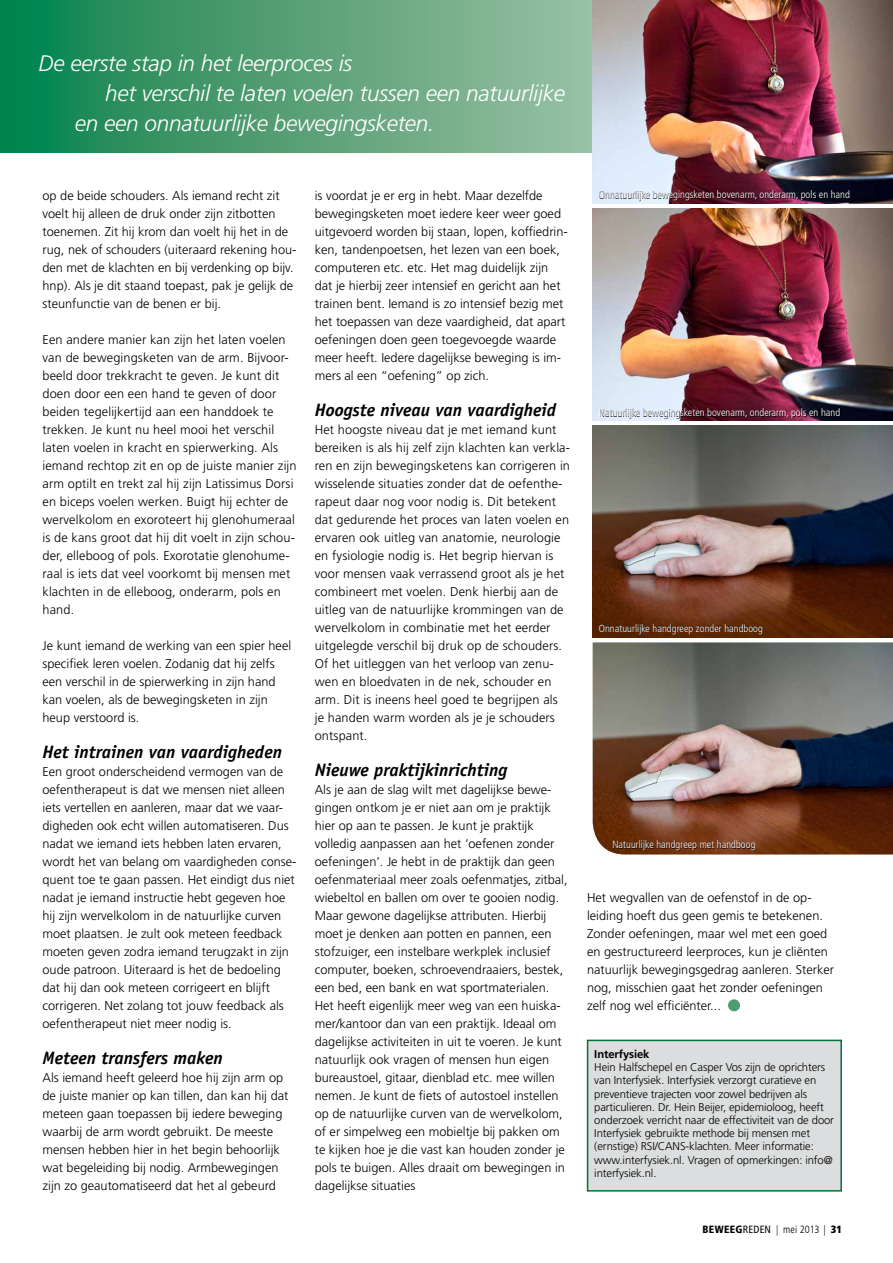
<style>
.page{position:relative;width:893px;height:1263px;background:#fff}
.page>*{position:absolute;margin:0;border:0;box-sizing:border-box;transform-origin:0 0}
.t1{font:italic 300 22.5px "Frutiger LT Std";letter-spacing:-.01em;color:#fff}
.t2{font:italic 700 18px "Officina Sans";color:#000}
.t3{font:300 12.75px/18px "Frutiger LT Std";color:#000}
.t4{font:300 11.25px/13.2px "Frutiger LT Std";letter-spacing:-.01em;color:#000}
.t5{font:700 11.25px "Frutiger LT Std";letter-spacing:-.01em;color:#000}
.t6{font:300 condensed 10.5px "Frutiger LT Std";color:#fff}
.t7{font:300 condensed 10.5px "Frutiger LT Std";letter-spacing:.01em;color:#000}
.s1{font-weight:900}
.s2{font-weight:400}
</style>
<div class="page">
<div style="left:728px;top:999px;width:12px;height:12px;background:#509c71;border-radius:50%"></div>
<svg style="left:1px;top:0;width:592px;height:153px;background:#53a077"></svg>
<svg style="left:0;top:0;width:1px;height:153px"></svg>
<div style="left:588px;top:1040px;width:253px;height:151px;background:#dcddde"></div>
<div style="left:587px;top:1040px;width:255px;height:151px;border:2px solid #007236"></div>
<img style="left:593px;top:0;width:300px;height:203px">
<img style="left:593px;top:208px;width:300px;height:212px">
<img style="left:593px;top:425px;width:300px;height:212px">
<img style="left:593px;top:642px;width:300px;height:212px">
<svg style="left:600px;top:191px;width:250px;height:10px;background:#593f4f"></svg>
<svg style="left:600px;top:409px;width:240px;height:10px;background:#67495a"></svg>
<svg style="left:600px;top:624px;width:163px;height:10px;background:#4a1e04"></svg>
<svg style="left:613px;top:840px;width:142px;height:10px"></svg>
<h1 class="t1" style="left:39px;top:50px;width:315px">De eerste stap in het leerproces is</h1>
<h1 class="t1" style="left:105px;top:80px;width:462px">het verschil te laten voelen tussen een natuurlijke</h1>
<h1 class="t1" style="left:75px;top:110px;width:361px">en een onnatuurlijke bewegingsketen.</h1>
<p class="t3" style="left:43px;top:186px;width:255px">op de beide schouders. Als iemand recht zit voelt hij alleen de druk onder zijn zitbotten toenemen. Zit hij krom dan voelt hij het in de rug, nek of schouders (uiteraard rekening hou&shy;den met de klachten en bij verdenking op bijv. hnp). Als je dit staand toepast, pak je gelijk de steunfunctie van de benen er bij.</p>
<p class="t3" style="left:43px;top:331px;width:256px">Een andere manier kan zijn het laten voelen van de bewegingsketen van de arm. Bijvoor&shy;beeld door trekkracht te geven. Je kunt dit doen door een een hand te geven of door beiden tegelijkertijd aan een handdoek te trekken. Je kunt nu heel mooi het verschil laten voelen in kracht en spierwerking. Als iemand rechtop zit en op de juiste manier zijn arm optilt en trekt zal hij zijn Latissimus Dorsi en biceps voelen werken. Buigt hij echter de wervelkolom en exoroteert hij glenohumeraal is de kans groot dat hij dit voelt in zijn schou&shy;der, elleboog of pols. Exorotatie glenohume&shy;raal is iets dat veel voorkomt bij mensen met klachten in de elleboog, onderarm, pols en hand.</p>
<p class="t3" style="left:43px;top:637px;width:250px">Je kunt iemand de werking van een spier heel specifiek leren voelen. Zodanig dat hij zelfs een verschil in de spierwerking in zijn hand kan voelen, als de bewegingsketen in zijn heup verstoord is.</p>
<h2 class="t2" style="left:43px;top:741px;width:241px">Het intrainen van vaardigheden</h2>
<p class="t3" style="left:43px;top:762px;width:255px">Een groot onderscheidend vermogen van de oefentherapeut is dat we mensen niet alleen iets vertellen en aanleren, maar dat we vaar&shy;digheden ook echt willen automatiseren. Dus nadat we iemand iets hebben laten ervaren, wordt het van belang om vaardigheden conse&shy;quent toe te gaan passen. Het eindigt dus niet nadat je iemand instructie hebt gegeven hoe hij zijn wervelkolom in de natuurlijke curven moet plaatsen. Je zult ook meteen feedback moeten geven zodra iemand terugzakt in zijn oude patroon. Uiteraard is het de bedoeling dat hij dan ook meteen corrigeert en blijft corrigeren. Net zolang tot jouw feedback als oefentherapeut niet meer nodig is.</p>
<h2 class="t2" style="left:43px;top:1047px;width:182px">Meteen transfers maken</h2>
<p class="t3" style="left:43px;top:1068px;width:247px">Als iemand heeft geleerd hoe hij zijn arm op de juiste manier op kan tillen, dan kan hij dat meteen gaan toepassen bij iedere beweging waarbij de arm wordt gebruikt. De meeste mensen hebben hier in het begin behoorlijk wat begeleiding bij nodig. Armbewegingen zijn zo geautomatiseerd dat het al gebeurd</p>
<p class="t3" style="left:315px;top:187px;width:254px">is voordat je er erg in hebt. Maar dezelfde bewegingsketen moet iedere keer weer goed uitgevoerd worden bij staan, lopen, koffiedrin&shy;ken, tandenpoetsen, het lezen van een boek, computeren etc. etc. Het mag duidelijk zijn dat je hierbij zeer intensief en gericht aan het trainen bent. Iemand is zo intensief bezig met het toepassen van deze vaardigheid, dat apart oefeningen doen geen toegevoegde waarde meer heeft. Iedere dagelijkse beweging is im&shy;mers al een “oefening” op zich.</p>
<h2 class="t2" style="left:315px;top:399px;width:243px">Hoogste niveau van vaardigheid</h2>
<p class="t3" style="left:315px;top:420px;width:257px">Het hoogste niveau dat je met iemand kunt bereiken is als hij zelf zijn klachten kan verkla&shy;ren en zijn bewegingsketens kan corrigeren in wisselende situaties zonder dat de oefenthe&shy;rapeut daar nog voor nodig is. Dit betekent dat gedurende het proces van laten voelen en ervaren ook uitleg van anatomie, neurologie en fysiologie nodig is. Het begrip hiervan is voor mensen vaak verrassend groot als je het combineert met voelen. Denk hierbij aan de uitleg van de natuurlijke krommingen van de wervelkolom in combinatie met het eerder uitgelegde verschil bij druk op de schouders.<br>Of het uitleggen van het verloop van zenu&shy;wen en bloedvaten in de nek, schouder en arm. Dit is ineens heel goed te begrijpen als je handen warm worden als je je schouders ontspant.</p>
<h2 class="t2" style="left:315px;top:759px;width:194px">Nieuwe praktijkinrichting</h2>
<p class="t3" style="left:315px;top:780px;width:254px">Als je aan de slag wilt met dagelijkse bewe&shy;gingen ontkom je er niet aan om je praktijk hier op aan te passen. Je kunt je praktijk volledig aanpassen aan het ‘oefenen zonder oefeningen’. Je hebt in de praktijk dan geen oefenmateriaal meer zoals oefenmatjes, zitbal, wiebeltol en ballen om over te gooien nodig.<br>Maar gewone dagelijkse attributen. Hierbij moet je denken aan potten en pannen, een stofzuiger, een instelbare werkplek inclusief computer, boeken, schroevendraaiers, bestek, een bed, een bank en wat sportmaterialen.<br>Het heeft eigenlijk meer weg van een huiska&shy;mer/kantoor dan van een praktijk. Ideaal om dagelijkse activiteiten in uit te voeren. Je kunt natuurlijk ook vragen of mensen hun eigen bureaustoel, gitaar, dienblad etc. mee willen nemen. Je kunt de fiets of autostoel instellen op de natuurlijke curven van de wervelkolom, of er simpelweg een mobieltje bij pakken om te kijken hoe je die vast kan houden zonder je pols te buigen. Alles draait om bewegingen in dagelijkse situaties</p>
<p class="t6" style="left:599px;top:189px;width:253px">Onnatuurlijke bewegingsketen bovenarm, onderarm, pols en hand</p>
<p class="t6" style="left:599px;top:406px;width:243px">Natuurlijke bewegingsketen bovenarm, onderarm, pols en hand</p>
<p class="t6" style="left:599px;top:622px;width:166px">Onnatuurlijke handgreep zonder handboog</p>
<p class="t6" style="left:612px;top:838px;width:145px">Natuurlijke handgreep met handboog</p>
<p class="t3" style="left:587px;top:889px;width:249px">Het wegvallen van de oefenstof in de op&shy;leiding hoeft dus geen gemis te betekenen.<br>Zonder oefeningen, maar wel met een goed en gestructureerd leerproces, kun je cliënten natuurlijk bewegingsgedrag aanleren. Sterker nog, misschien gaat het zonder oefeningen zelf nog wel efficiënter...</p>
<p class="t5" style="left:594px;top:1047px;width:57px">Interfysiek</p>
<p class="t4" style="left:594px;top:1061px;width:241px">Hein Halfschepel en Casper Vos zijn de oprichters van Interfysiek. Interfysiek verzorgt curatieve en preventieve trajecten voor zowel bedrijven als particulieren. Dr. Hein Beijer, epidemioloog, heeft onderzoek verricht naar de effectiviteit van de door Interfysiek gebruikte methode bij mensen met (ernstige) RSI/CANS-klachten. Meer informatie: www.interfysiek.nl. Vragen of opmerkingen: info@ interfysiek.nl.</p>
<p class="t7" style="left:702px;top:1223px;width:141px"><span class="s1">BEWEEG</span><span class="s2">REDEN</span> | mei 2013 | <span class="s1">31</span></p>
</div>
